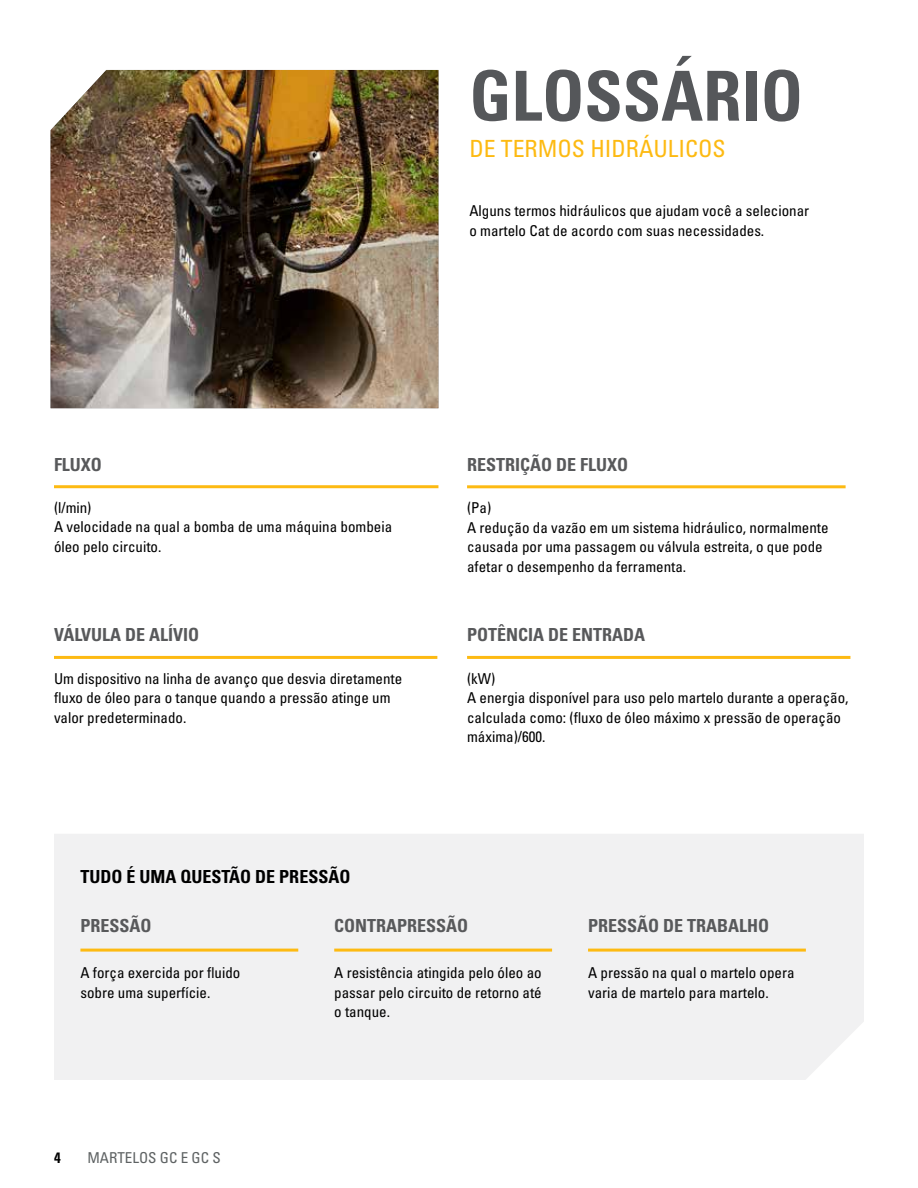
<style>
.page{position:relative;width:918px;height:1188px;background:#fff}
.page>*{position:absolute;margin:0;border:0;box-sizing:border-box;transform-origin:0 0}
.t1{font:69px "Univers LTCYR 67 Bold Cond";color:#55575a}
.t2{font:condensed 23.7px "Univers LTCYR 57";color:#fdba12}
.t3{font:18px "Univers LTCYR 67 Bold Cond";color:#58595b}
.t4{font:18px "Univers LTCYR 67 Bold Cond";color:#000}
.t5{font:condensed 15px/19.5px "Univers LTCYR 57";color:#000}
.t6{font:condensed 15px "Univers LTCYR 57";color:#5e6263}
.t7{font:15px "Univers LTCYR 67 Bold Cond";color:#000}
</style>
<div class="page">
<div style="left:54px;top:834px;width:810px;height:246px;background:#f1f1f2"></div>
<hr style="left:54px;top:485px;width:384px;height:3px;background:#fdba12">
<hr style="left:467px;top:485px;width:379px;height:3px;background:#fdba12">
<hr style="left:54px;top:656px;width:383px;height:3px;background:#fdba12">
<hr style="left:467px;top:656px;width:383px;height:3px;background:#fdba12">
<img style="left:51px;top:70px;width:387px;height:338px">
<hr style="left:80px;top:949px;width:218px;height:3px;background:#fdba12">
<hr style="left:334px;top:949px;width:218px;height:3px;background:#fdba12">
<hr style="left:588px;top:949px;width:218px;height:3px;background:#fdba12">
<h1 class="t1" style="left:469px;top:54px;width:335px">GLOSSÁRIO</h1>
<h2 class="t2" style="left:469px;top:133px;width:258px">DE TERMOS HIDRÁULICOS</h2>
<p class="t5" style="left:469px;top:201px;width:341px">Alguns termos hidráulicos que ajudam você a selecionar o martelo Cat de acordo com suas necessidades.</p>
<p class="t3" style="left:54px;top:453px;width:49px">FLUXO</p>
<p class="t3" style="left:467px;top:453px;width:163px">RESTRIÇÃO DE FLUXO</p>
<p class="t5" style="left:54px;top:497px;width:340px">(l/min)<br>A velocidade na qual a bomba de uma máquina bombeia óleo pelo circuito.</p>
<p class="t5" style="left:467px;top:498px;width:363px">(Pa)<br>A redução da vazão em um sistema hidráulico, normalmente causada por uma passagem ou válvula estreita, o que pode afetar o desempenho da ferramenta.</p>
<p class="t3" style="left:54px;top:624px;width:147px">VÁLVULA DE ALÍVIO</p>
<p class="t3" style="left:467px;top:624px;width:180px">POTÊNCIA DE ENTRADA</p>
<p class="t5" style="left:54px;top:668px;width:350px">Um dispositivo na linha de avanço que desvia diretamente fluxo de óleo para o tanque quando a pressão atinge um valor predeterminado.</p>
<p class="t5" style="left:467px;top:668px;width:383px">(kW)<br>A energia disponível para uso pelo martelo durante a operação, calculada como: (fluxo de óleo máximo x pressão de operação máxima)/600.</p>
<p class="t4" style="left:80px;top:865px;width:271px">TUDO É UMA QUESTÃO DE PRESSÃO</p>
<p class="t3" style="left:80px;top:915px;width:73px">PRESSÃO</p>
<p class="t3" style="left:334px;top:915px;width:136px">CONTRAPRESSÃO</p>
<p class="t3" style="left:588px;top:915px;width:183px">PRESSÃO DE TRABALHO</p>
<p class="t5" style="left:80px;top:963px;width:161px">A força exercida por fluido sobre uma superfície.</p>
<p class="t5" style="left:334px;top:963px;width:209px;text-align:justify">A resistência atingida pelo óleo ao passar pelo circuito de retorno até o tanque.</p>
<p class="t5" style="left:588px;top:963px;width:208px">A pressão na qual o martelo opera varia de martelo para martelo.</p>
<p class="t7" style="left:54px;top:1148px;width:8px">4</p>
<p class="t6" style="left:87px;top:1148px;width:135px">MARTELOS GC E GC S</p>
</div>
